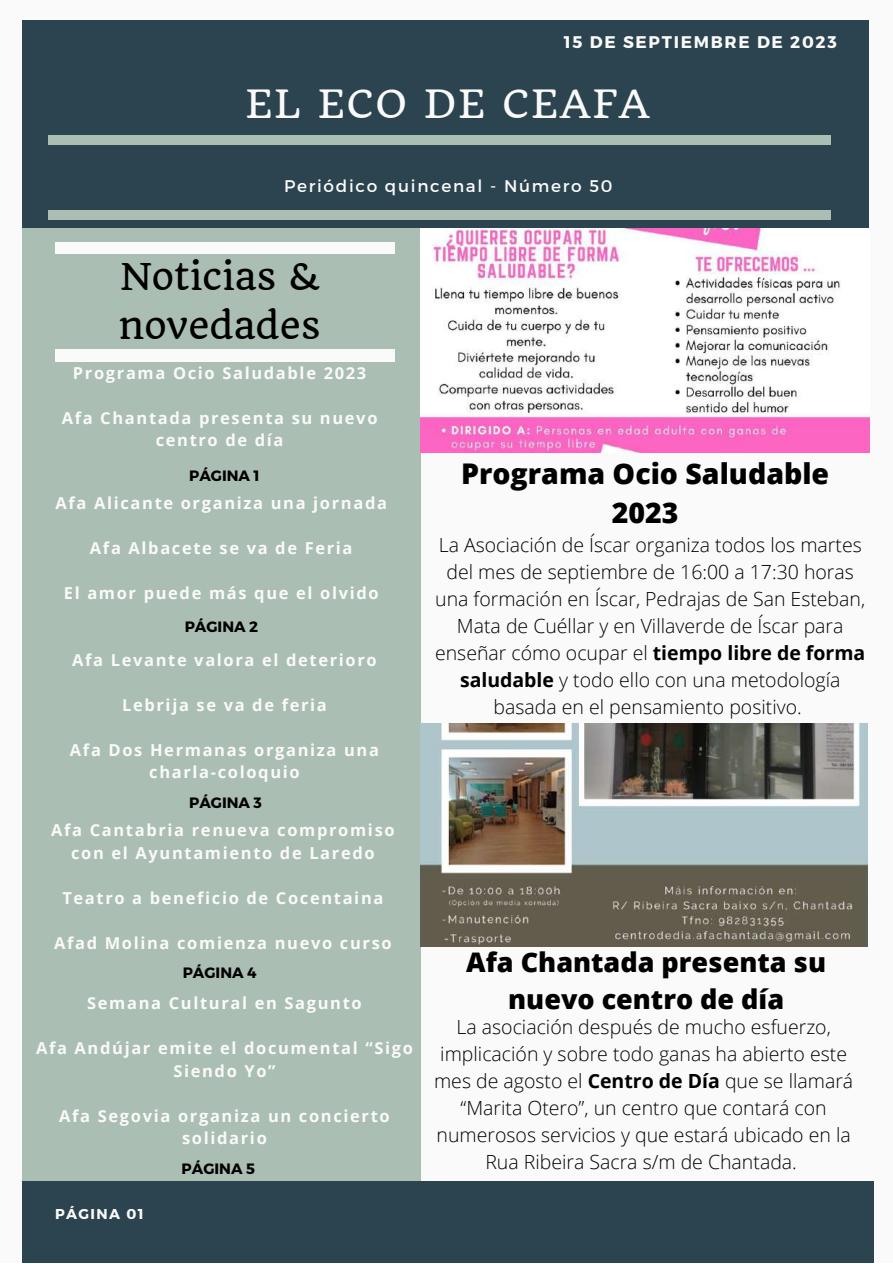
<style>
.page{position:relative;width:893px;height:1264px;background:#fff}
.page>*{position:absolute;margin:0;border:0;box-sizing:border-box;transform-origin:0 0}
.t1{font:37.95px "Quando";letter-spacing:.05em;color:#fafafa}
.t2{font:36px/49.5px "Quando";color:#000}
.t3{font:800 28.5px/39.3px "Open Sans";color:#000;text-align:center}
.t4{font:800 27px/37px "Open Sans";color:#000;text-align:center}
.t5{font:300 19.5px/27px "Open Sans";color:#000;text-align:center}
.t6{font:16.8px "Montserrat";letter-spacing:.1em;color:#fafafa}
.t7{font:700 16.8px "Montserrat";letter-spacing:.1em;color:#fafafa}
.t8{font:700 16.5px/22.5px "Open Sans";letter-spacing:.1em;color:#fafafa;text-align:center}
.t9{font:700 15px "Montserrat";color:#000}
.t10{font:700 14.25px "Montserrat";letter-spacing:.1em;color:#fafafa}
.s1{font-weight:700}
</style>
<div class="page">
<div style="left:0;top:0;width:892px;height:1262px;background:#fafafa"></div>
<div style="left:22px;top:20px;width:847px;height:380px;background:#2c4450"></div>
<div style="left:23px;top:228px;width:398px;height:1034px;background:#aabeb3"></div>
<div style="left:48px;top:135px;width:783px;height:9px;background:#aabeb3"></div>
<div style="left:48px;top:210px;width:783px;height:9px;background:#aabeb3"></div>
<div style="left:55px;top:243px;width:339px;height:11px;background:#fafafa"></div>
<div style="left:55px;top:350px;width:339px;height:11px;background:#fafafa"></div>
<img style="left:420px;top:228px;width:449px;height:225px">
<img style="left:420px;top:723px;width:446px;height:223px">
<div style="left:23px;top:1181px;width:851px;height:81px;background:#2c4450"></div>
<p class="t7" style="left:564px;top:31px;width:274px">15 DE SEPTIEMBRE DE 2023</p>
<h1 class="t1" style="left:245px;top:80px;width:405px">EL ECO DE CEAFA</h1>
<p class="t6" style="left:284px;top:175px;width:330px">Periódico quincenal - Número 50</p>
<h2 class="t2" style="left:118px;top:252px;width:203px">Noticias &amp; novedades</h2>
<p class="t8" style="left:73px;top:361px;width:295px">Programa Ocio Saludable 2023</p>
<p class="t8" style="left:62px;top:406px;width:317px">Afa Chantada presenta su nuevo centro de día</p>
<p class="t9" style="left:189px;top:466px;width:72px">PÁGINA 1</p>
<p class="t8" style="left:55px;top:491px;width:333px">Afa Alicante organiza una jornada</p>
<p class="t8" style="left:90px;top:536px;width:264px">Afa Albacete se va de Feria</p>
<p class="t8" style="left:64px;top:581px;width:316px">El amor puede más que el olvido</p>
<p class="t9" style="left:185px;top:616px;width:75px">PÁGINA 2</p>
<p class="t8" style="left:72px;top:648px;width:306px">Afa Levante valora el deterioro</p>
<p class="t8" style="left:122px;top:693px;width:206px">Lebrija se va de feria</p>
<p class="t8" style="left:70px;top:738px;width:310px">Afa Dos Hermanas organiza una charla-coloquio</p>
<p class="t9" style="left:189px;top:793px;width:74px">PÁGINA 3</p>
<p class="t8" style="left:51px;top:818px;width:345px">Afa Cantabria renueva compromiso con el Ayuntamiento de Laredo</p>
<p class="t8" style="left:62px;top:885px;width:322px">Teatro a beneficio de Cocentaina</p>
<p class="t8" style="left:54px;top:930px;width:339px">Afad Molina comienza nuevo curso</p>
<p class="t9" style="left:183px;top:963px;width:75px">PÁGINA 4</p>
<p class="t8" style="left:87px;top:991px;width:276px">Semana Cultural en Sagunto</p>
<p class="t8" style="left:36px;top:1036px;width:378px">Afa Andújar emite el documental “Sigo<br>Siendo Yo”</p>
<p class="t8" style="left:59px;top:1104px;width:332px">Afa Segovia organiza un concierto solidario</p>
<p class="t9" style="left:182px;top:1158px;width:75px">PÁGINA 5</p>
<p class="t10" style="left:55px;top:1204px;width:90px">PÁGINA 01</p>
<h3 class="t3" style="left:461px;top:453px;width:369px">Programa Ocio Saludable<br>2023</h3>
<p class="t5" style="left:435px;top:531px;width:431px">La Asociación de Íscar organiza todos los martes del mes de septiembre de 16:00 a 17:30 horas una formación en Íscar, Pedrajas de San Esteban, Mata de Cuéllar y en Villaverde de Íscar para enseñar cómo ocupar el <span class="s1">tiempo libre de forma saludable</span> y todo ello con una metodología basada en el pensamiento positivo.</p>
<h3 class="t4" style="left:466px;top:942px;width:361px">Afa Chantada presenta su nuevo centro de día</h3>
<p class="t5" style="left:434px;top:1012px;width:420px">La asociación después de mucho esfuerzo, implicación y sobre todo ganas ha abierto este mes de agosto el <span class="s1">Centro de Día</span> que se llamará “Marita Otero”, un centro que contará con numerosos servicios y que estará ubicado en la Rua Ribeira Sacra s/m de Chantada.</p>
</div>
